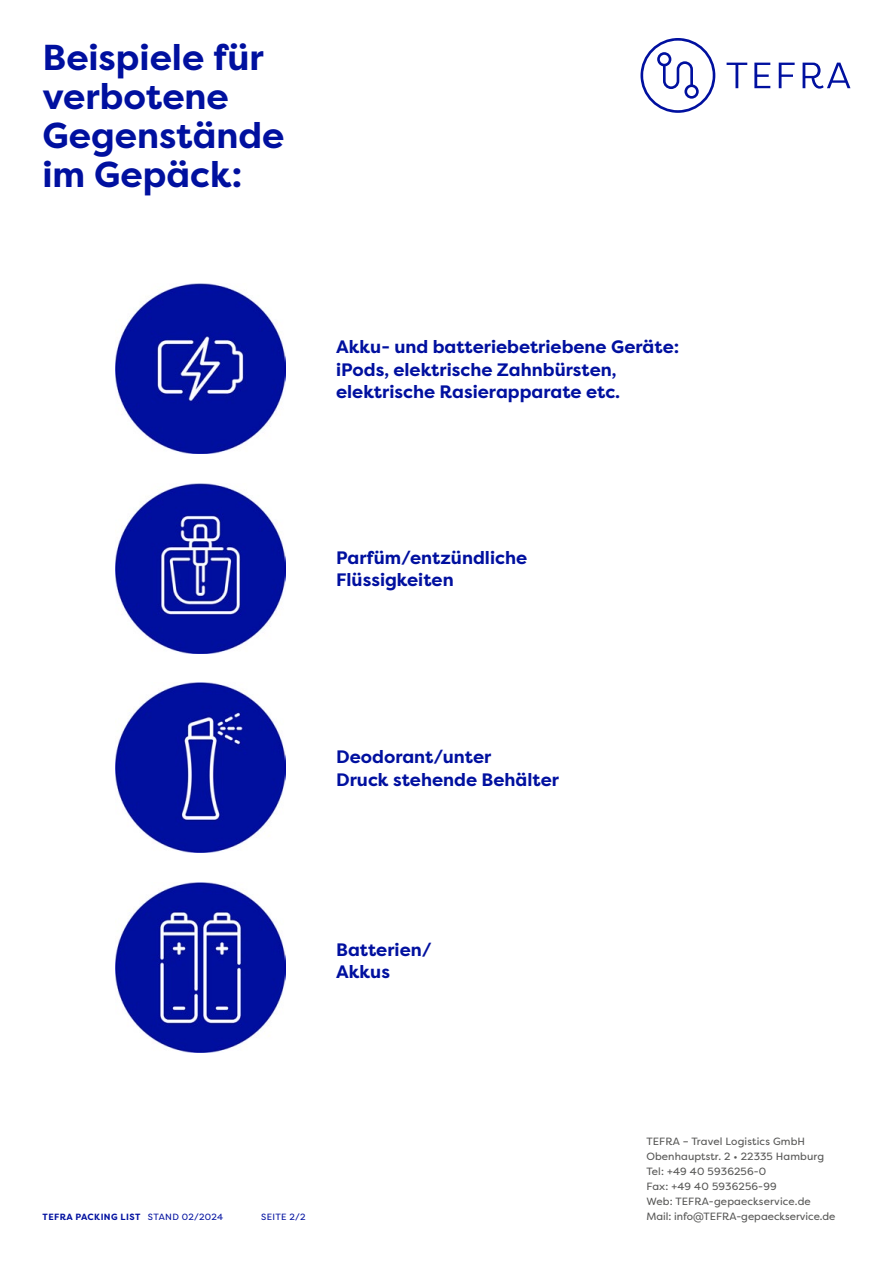
<style>
.page{position:relative;width:893px;height:1263px;background:#fff}
.page>*{position:absolute;margin:0;border:0;box-sizing:border-box;transform-origin:0 0}
.t1{font:700 36px/39px "Filson Pro";color:#00109f}
.t2{font:700 18px/22.5px "Filson Pro";color:#00109f}
.t3{font:10.5px/15px "Filson Pro";letter-spacing:.01em;color:#575756}
.t4{font:700 9px "Filson Pro";letter-spacing:.045em;color:#00109f}
.t5{font:9px "Filson Pro";letter-spacing:.045em;color:#00109f}
.s1{font-weight:400}
</style>
<div class="page">
<svg style="left:727px;top:63px;width:20px;height:25px"></svg>
<svg style="left:754px;top:63px;width:16px;height:25px"></svg>
<svg style="left:779px;top:63px;width:16px;height:25px"></svg>
<svg style="left:803px;top:63px;width:47px;height:26px"></svg>
<svg style="left:640px;top:38px;width:75px;height:75px"></svg>
<img style="left:116px;top:882px;width:170px;height:170px">
<img style="left:116px;top:683px;width:170px;height:170px">
<img style="left:116px;top:284px;width:170px;height:170px">
<img style="left:116px;top:483px;width:170px;height:170px">
<h1 class="t1" style="left:43px;top:38px;width:243px">Beispiele für verbotene<br>Gegenstände im Gepäck:</h1>
<p class="t2" style="left:336px;top:336px;width:345px">Akku- und batteriebetriebene Geräte: iPods, elektrische Zahnbürsten, elektrische Rasierapparate etc.</p>
<p class="t2" style="left:336px;top:546px;width:192px">Parfüm/entzündliche<br>Flüssigkeiten</p>
<p class="t2" style="left:336px;top:746px;width:224px">Deodorant/unter<br>Druck stehende Behälter</p>
<p class="t2" style="left:336px;top:938px;width:97px">Batterien/<br>Akkus</p>
<p class="t4" style="left:43px;top:1211px;width:182px">TEFRA PACKING LIST <span class="s1">STAND 02/2024</span></p>
<p class="t5" style="left:261px;top:1211px;width:46px">SEITE 2/2</p>
<p class="t3" style="left:646px;top:1134px;width:191px">TEFRA – Travel Logistics GmbH<br>Obenhauptstr. 2 • 22335 Hamburg<br>Tel: +49 40 5936256-0<br>Fax: +49 40 5936256-99<br>Web: TEFRA-gepaeckservice.de<br>Mail: info@TEFRA-gepaeckservice.de</p>
</div>
